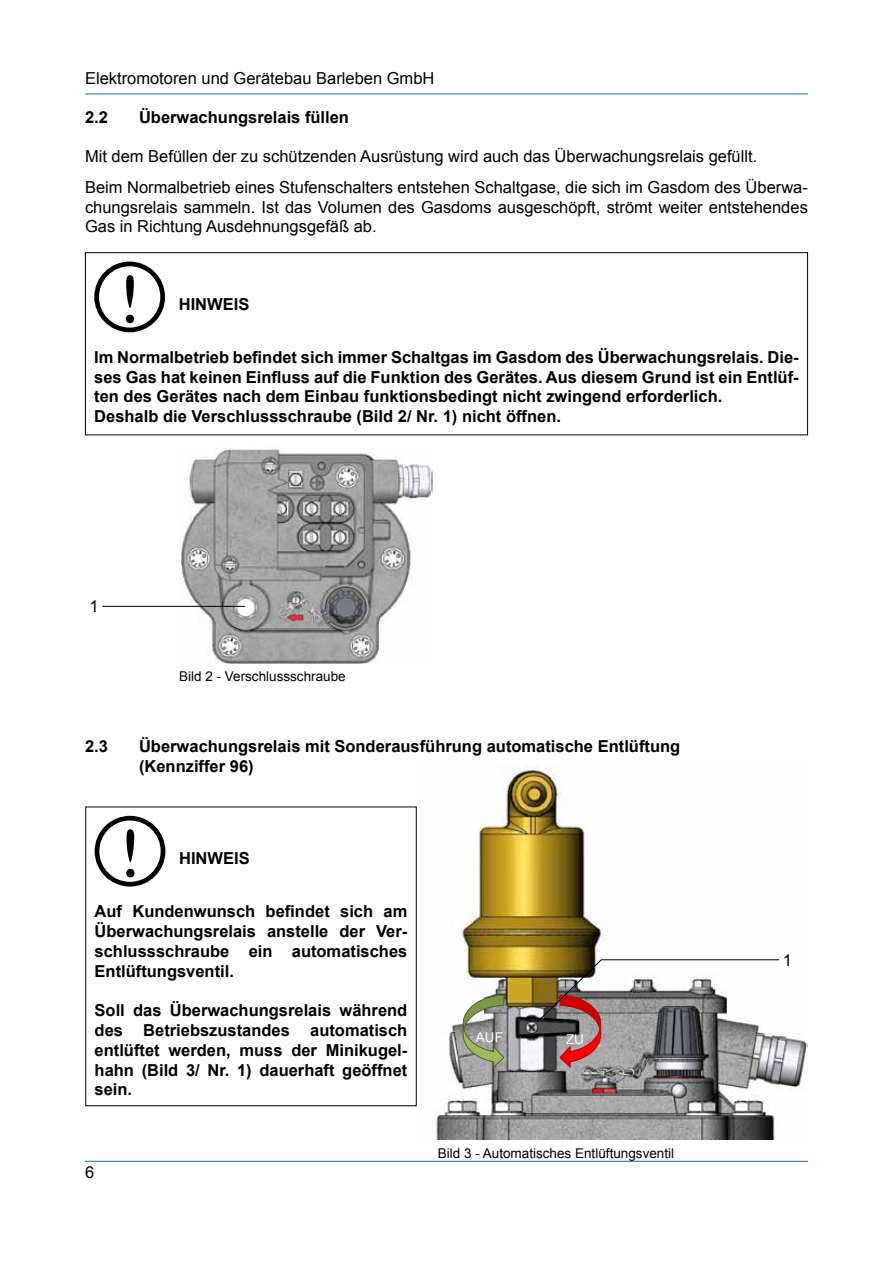
<style>
.page{position:relative;width:893px;height:1263px;background:#fff}
.page>*{position:absolute;margin:0;border:0;box-sizing:border-box;transform-origin:0 0}
.t1{font:700 16.5px/19.8px "Arial";color:#000}
.t2{font:16.5px/30.6px "Arial";color:#000}
.t3{font:13.5px "Arial";color:#000}
.t4{font:13.5px "Arial";color:#fff}
</style>
<div class="page">
<hr style="left:85px;top:94px;width:722px;height:1px;background:#0074bc">
<hr style="left:85px;top:1161px;width:722px;height:1px;background:#0074bc">
<svg style="left:94px;top:262px;width:71px;height:70px"></svg>
<div style="left:85px;top:252px;width:723px;height:183px;border:1px solid #000"></div>
<img style="left:181px;top:448px;width:251px;height:216px">
<hr style="left:103px;top:606px;width:142px;height:1px;background:#000">
<img style="left:436px;top:765px;width:372px;height:374px">
<svg style="left:95px;top:816px;width:70px;height:70px"></svg>
<div style="left:85px;top:806px;width:332px;height:300px;border:1px solid #000"></div>
<hr style="left:601px;top:959px;width:178px;height:1px;background:#000">
<svg style="left:463px;top:995px;width:41px;height:72px;background:#99a188"></svg>
<img style="left:537px;top:959px;width:65px;height:108px">
<p class="t2" style="left:85px;top:63px;width:351px">Elektromotoren und Gerätebau Barleben GmbH</p>
<p class="t1" style="left:85px;top:107px;width:24px">2.2</p>
<p class="t1" style="left:139px;top:107px;width:211px">Überwachungsrelais füllen</p>
<p class="t2" style="left:85px;top:141px;width:724px">Mit dem Befüllen der zu schützenden Ausrüstung wird auch das Überwachungsrelais gefüllt.<br>Beim Normalbetrieb eines Stufenschalters entstehen Schaltgase, die sich im Gasdom des Überwa-</p>
<p class="t2" style="left:85px;top:197px;width:724px;line-height:19.8px">chungsrelais sammeln. Ist das Volumen des Gasdoms ausgeschöpft, strömt weiter entstehendes<br>Gas in Richtung Ausdehnungsgefäß ab.</p>
<p class="t1" style="left:179px;top:295px;width:72px">Hinweis</p>
<p class="t1" style="left:94px;top:348px;width:706px">Im Normalbetrieb befindet sich immer Schaltgas im Gasdom des Überwachungsrelais. Die&shy;ses Gas hat keinen Einfluss auf die Funktion des Gerätes. Aus diesem Grund ist ein Entlüf&shy;ten des Gerätes nach dem Einbau funktionsbedingt nicht zwingend erforderlich.<br>Deshalb die Verschlussschraube (Bild 2/ Nr. 1) nicht öffnen.</p>
<p class="t2" style="left:89px;top:591px;width:11px">1</p>
<p class="t3" style="left:179px;top:667px;width:168px">Bild 2 - Verschlussschraube</p>
<p class="t1" style="left:85px;top:737px;width:24px">2.3</p>
<p class="t1" style="left:139px;top:737px;width:543px">Überwachungsrelais mit Sonderausführung automatische Entlüftung (Kennziffer 96)</p>
<p class="t1" style="left:179px;top:849px;width:72px">Hinweis</p>
<p class="t1" style="left:95px;top:902px;width:314px;text-align:justify">Auf Kundenwunsch befindet sich am Überwachungsrelais anstelle der Ver&shy;schlussschraube ein automatisches Entlüftungsventil.</p>
<p class="t1" style="left:95px;top:1001px;width:314px;text-align:justify">Soll das Überwachungsrelais während des Betriebszustandes automatisch entlüftet werden, muss der Minikugel&shy;hahn (Bild 3/ Nr. 1) dauerhaft geöffnet sein.</p>
<p class="t2" style="left:85px;top:1157px;width:11px">6</p>
<p class="t4" style="left:476px;top:1029px;width:28px">AUF</p>
<p class="t4" style="left:566px;top:1030px;width:19px">ZU</p>
<p class="t3" style="left:438px;top:1144px;width:238px">Bild 3 - Automatisches Entlüftungsventil</p>
<p class="t2" style="left:783px;top:945px;width:11px">1</p>
</div>
